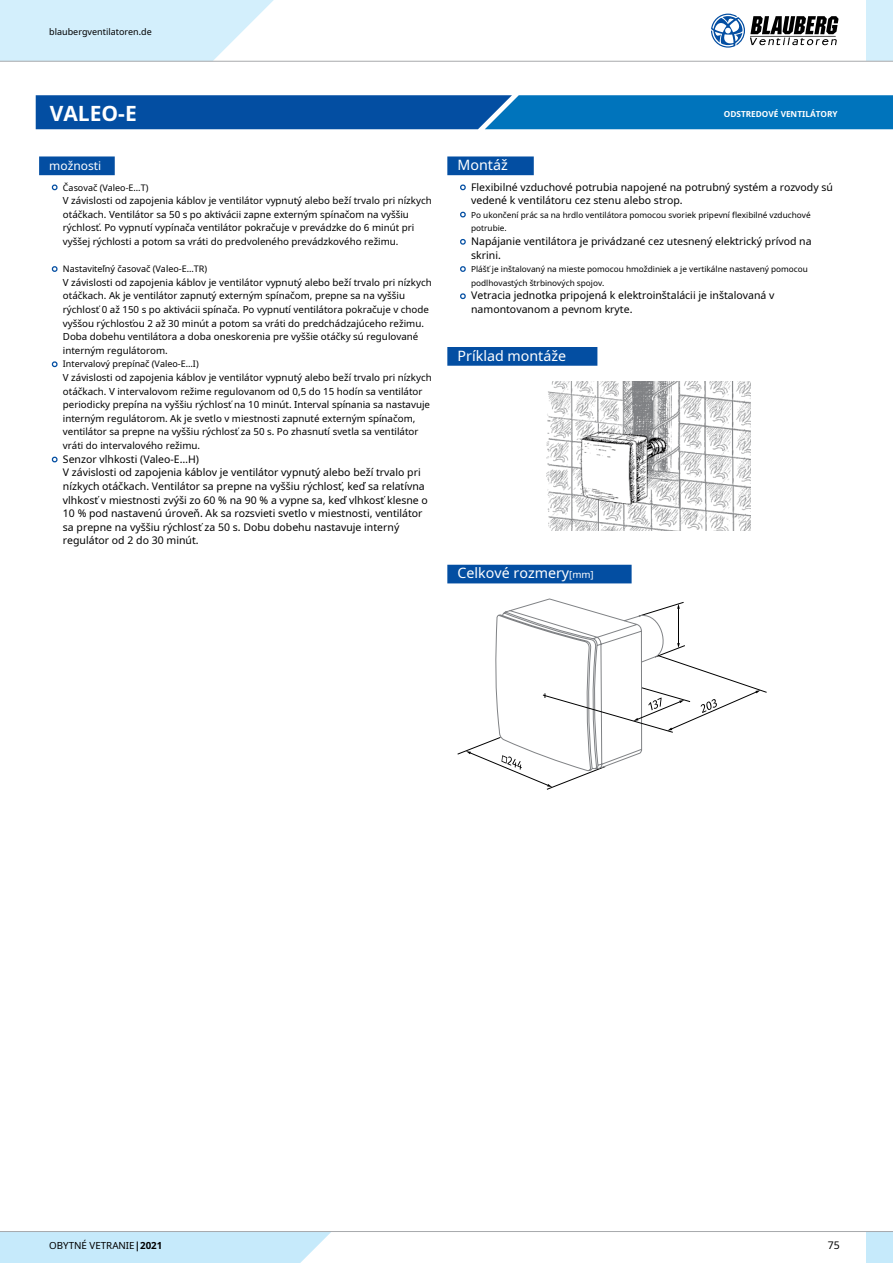
<style>
.page{position:relative;width:893px;height:1263px;background:#fff}
.page>*{position:absolute;margin:0;border:0;box-sizing:border-box;transform-origin:0 0}
.t1{font:700 21px "Noto Sans";color:#fff}
.t2{font:14.25px "Noto Sans";color:#fff}
.t3{font:12px "Noto Sans";color:#fff}
.t4{font:10.5px/13.6px "Noto Sans";color:#000}
.t5{font:9.75px/13.6px "Noto Sans";color:#000}
.t6{font:9px "Noto Sans";color:#000}
.t7{font:8.25px/13.6px "Noto Sans";color:#000}
.t8{font:700 8.25px "Noto Sans";color:#fff}
.s1{font-size:9.75px}
.s2{font-weight:700}
</style>
<div class="page">
<svg style="left:36px;top:95px;width:857px;height:34px;background:#0561af"></svg>
<div style="left:39px;top:156px;width:76px;height:19px;background:#034ea2"></div>
<svg style="left:51px;top:184px;width:7px;height:7px"></svg>
<svg style="left:51px;top:266px;width:7px;height:6px"></svg>
<svg style="left:51px;top:361px;width:7px;height:7px"></svg>
<svg style="left:51px;top:456px;width:7px;height:7px"></svg>
<div style="left:447px;top:347px;width:150px;height:19px;background:#034ea2"></div>
<img style="left:546px;top:381px;width:204px;height:150px">
<div style="left:447px;top:156px;width:87px;height:19px;background:#034ea2"></div>
<svg style="left:460px;top:184px;width:6px;height:7px"></svg>
<svg style="left:460px;top:211px;width:6px;height:7px"></svg>
<svg style="left:460px;top:239px;width:6px;height:6px"></svg>
<svg style="left:460px;top:266px;width:6px;height:6px"></svg>
<svg style="left:460px;top:293px;width:6px;height:7px"></svg>
<div style="left:447px;top:565px;width:185px;height:18px;background:#034ea2"></div>
<svg style="left:458px;top:599px;width:309px;height:190px"></svg>
<div style="left:866px;top:1231px;width:27px;height:32px;background:#c6eafb"></div>
<div style="left:0;top:1232px;width:331px;height:31px;background:#c6eafb"></div>
<hr style="left:0;top:1231px;width:893px;height:1px;background:#a7a9ac">
<div style="left:866px;top:0;width:27px;height:61px;background:#d3effc"></div>
<svg style="left:0;top:0;width:295px;height:61px"></svg>
<hr style="left:0;top:61px;width:893px;height:1px;background:#a7a9ac">
<svg style="left:711px;top:14px;width:127px;height:34px"></svg>
<p class="t6" style="left:49px;top:25px;width:104px">blaubergventilatoren.de</p>
<h1 class="t1" style="left:50px;top:99px;width:89px">VALEO-E</h1>
<p class="t8" style="left:724px;top:108px;width:115px">ODSTREDOVÉ VENTILÁTORY</p>
<p class="t3" style="left:49px;top:157px;width:53px">možnosti</p>
<h2 class="t2" style="left:458px;top:155px;width:52px">Montáž</h2>
<p class="t6" style="left:63px;top:181px;width:87px">Časovač (Valeo-E…T)</p>
<p class="t5" style="left:63px;top:193px;width:370px">V závislosti od zapojenia káblov je ventilátor vypnutý alebo beží trvalo pri nízkych otáčkach. Ventilátor sa 50 s po aktivácii zapne externým spínačom na vyššiu rýchlosť. Po vypnutí vypínača ventilátor pokračuje v prevádzke do 6 minút pri vyššej rýchlosti a potom sa vráti do predvoleného prevádzkového režimu.</p>
<p class="t6" style="left:63px;top:263px;width:146px">Nastaviteľný časovač (Valeo-E…TR)</p>
<p class="t5" style="left:63px;top:275px;width:370px">V závislosti od zapojenia káblov je ventilátor vypnutý alebo beží trvalo pri nízkych otáčkach. Ak je ventilátor zapnutý externým spínačom, prepne sa na vyššiu rýchlosť 0 až 150 s po aktivácii spínača. Po vypnutí ventilátora pokračuje v chode vyššou rýchlosťou 2 až 30 minút a potom sa vráti do predchádzajúceho režimu.<br>Doba dobehu ventilátora a doba oneskorenia pre vyššie otáčky sú regulované interným regulátorom.</p>
<p class="t6" style="left:63px;top:358px;width:137px">Intervalový prepínač (Valeo-E…I)</p>
<p class="t5" style="left:63px;top:370px;width:370px">V závislosti od zapojenia káblov je ventilátor vypnutý alebo beží trvalo pri nízkych otáčkach. V intervalovom režime regulovanom od 0,5 do 15 hodín sa ventilátor periodicky prepína na vyššiu rýchlosť na 10 minút. Interval spínania sa nastavuje interným regulátorom. Ak je svetlo v miestnosti zapnuté externým spínačom, ventilátor sa prepne na vyššiu rýchlosť za 50 s. Po zhasnutí svetla sa ventilátor vráti do intervalového režimu.</p>
<p class="t4" style="left:63px;top:452px;width:366px">Senzor vlhkosti (Valeo-E…H)<br>V závislosti od zapojenia káblov je ventilátor vypnutý alebo beží trvalo pri nízkych otáčkach. Ventilátor sa prepne na vyššiu rýchlosť, keď sa relatívna vlhkosť v miestnosti zvýši zo 60 % na 90 % a vypne sa, keď vlhkosť klesne o 10 % pod nastavenú úroveň. Ak sa rozsvieti svetlo v miestnosti, ventilátor sa prepne na vyššiu rýchlosť za 50 s. Dobu dobehu nastavuje interný regulátor od 2 do 30 minút.</p>
<p class="t4" style="left:471px;top:180px;width:363px">Flexibilné vzduchové potrubia napojené na potrubný systém a rozvody sú vedené k ventilátoru cez stenu alebo strop.</p>
<p class="t7" style="left:471px;top:208px;width:341px">Po ukončení prác sa na hrdlo ventilátora pomocou svoriek pripevní flexibilné vzduchové potrubie.</p>
<p class="t4" style="left:471px;top:234px;width:342px">Napájanie ventilátora je privádzané cez utesnený elektrický prívod na skrini.</p>
<p class="t7" style="left:471px;top:262px;width:338px">Plášť je inštalovaný na mieste pomocou hmoždiniek a je vertikálne nastavený pomocou podlhovastých štrbinových spojov.</p>
<p class="t4" style="left:471px;top:288px;width:305px">Vetracia jednotka pripojená k elektroinštalácii je inštalovaná v namontovanom a pevnom kryte.</p>
<h2 class="t2" style="left:458px;top:345px;width:110px">Príklad montáže</h2>
<h2 class="t2" style="left:458px;top:563px;width:138px">Celkové rozmery<span class="s1">[mm]</span></h2>
<p class="t5" style="left:49px;top:1238px;width:115px">OBYTNÉ VETRANIE<span class="s2">|2021</span></p>
<p class="t4" style="left:828px;top:1238px;width:14px">75</p>
</div>
